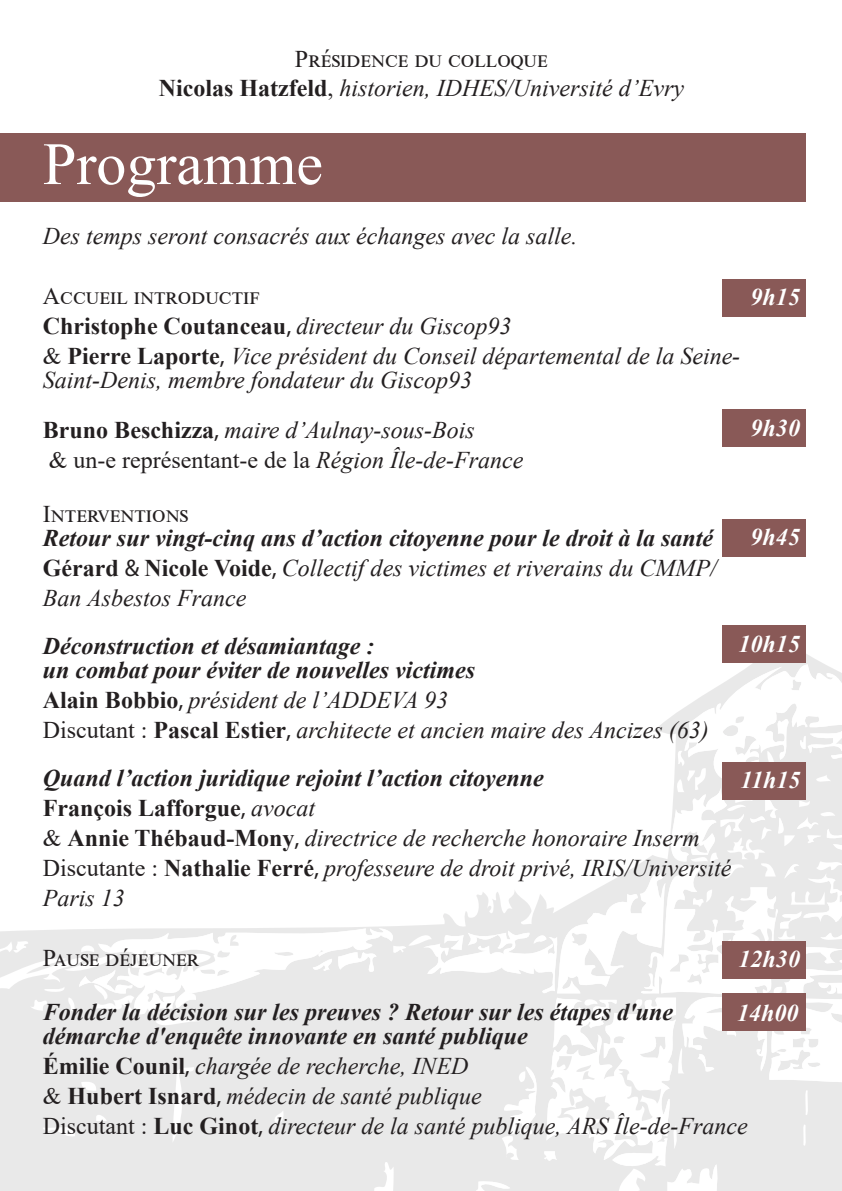
<style>
.page{position:relative;width:842px;height:1191px;background:#fff}
.page>*{position:absolute;margin:0;border:0;box-sizing:border-box;transform-origin:0 0}
.t1{font:60px "Times New Roman";color:#fff}
.t2{font:italic 24px/30px "Times New Roman";color:#231f20}
.t3{font:italic 700 24px/30px "Times New Roman";color:#231f20}
.t4{font:24px "Times New Roman";color:#231f20}
.t5{font:italic 700 24px "Times New Roman";color:#fff}
.s1{font-style:normal}
.s2{font-weight:700;font-style:normal}
.s3{font-family:"Myriad Pro";font-style:normal}
.s4{font-style:italic}
.s5{font-family:"Myriad Pro";font-weight:400;font-style:normal}
.s6{font-weight:400}
.s7{font-weight:700}
</style>
<div class="page">
<svg style="left:0;top:661px;width:842px;height:530px"></svg>
<div style="left:722px;top:279px;width:83px;height:37px;background:#895957"></div>
<div style="left:722px;top:409px;width:83px;height:38px;background:#895957"></div>
<div style="left:722px;top:520px;width:83px;height:37px;background:#895957"></div>
<div style="left:722px;top:625px;width:83px;height:37px;background:#895957"></div>
<div style="left:722px;top:762px;width:83px;height:37px;background:#895957"></div>
<div style="left:722px;top:941px;width:83px;height:38px;background:#895957"></div>
<div style="left:722px;top:993px;width:83px;height:38px;background:#895957"></div>
<div style="left:0;top:134px;width:805px;height:68px;background:#895957"></div>
<p class="t2" style="left:159px;top:44px;width:527px;line-height:28.8px;text-align:center"><span class="s1">PRÉSIDENCE DU COLLOQUE<br></span><span class="s2">Nicolas Hatzfeld</span><span class="s1">,</span> historien, IDHES/Université d’Evry</p>
<h1 class="t1" style="left:43px;top:122px;width:281px">Programme</h1>
<p class="t2" style="left:43px;top:220px;width:536px">Des temps seront consacrés aux échanges avec la salle.</p>
<p class="t2" style="left:43px;top:280px;width:699px"><span class="s1">ACCUEIL INTRODUCTIF<br></span><span class="s2">Christophe Coutanceau</span><span class="s3">,</span> directeur du Giscop93<br><span class="s1">&amp;</span> <span class="s2">Pierre Laporte</span><span class="s3">,</span> Vice président du Conseil départemental de la Seine-</p>
<p class="t2" style="left:43px;top:354px;width:433px;line-height:50px">Saint-Denis, membre fondateur du Giscop93<br><span class="s2">Bruno Beschizza</span><span class="s3">,</span> maire d’Aulnay-sous-Bois</p>
<p class="t4" style="left:49px;top:443px;width:476px">&amp; un-e représentant-e de la <span class="s4">Région Île-de-France</span></p>
<p class="t4" style="left:43px;top:497px;width:147px">INTERVENTIONS</p>
<p class="t3" style="left:43px;top:522px;width:675px">Retour sur vingt-cinq ans d’action citoyenne pour le droit à la santé<br><span class="s1">Gérard</span> <span class="s5">&amp;</span> <span class="s1">Nicole Voide</span><span class="s5">,</span> <span class="s6">Collectif des victimes et riverains du CMMP/<br>Ban Asbestos France</span></p>
<p class="t3" style="left:43px;top:633px;width:434px;line-height:24px">Déconstruction et désamiantage :<br>un combat pour éviter de nouvelles victimes</p>
<p class="t2" style="left:43px;top:684px;width:667px"><span class="s2">Alain Bobbio</span><span class="s3">,</span> président de l’ADDEVA 93<br><span class="s1">Discutant :</span> <span class="s2">Pascal Estier</span><span class="s3">,</span> architecte et ancien maire des Ancizes (63)</p>
<p class="t2" style="left:43px;top:762px;width:690px"><span class="s7">Quand l’action juridique rejoint l’action citoyenne<br></span><span class="s2">François Lafforgue</span><span class="s3">,</span> avocat<br><span class="s1">&amp;</span> <span class="s2">Annie Thébaud-Mony</span><span class="s3">,</span> directrice de recherche honoraire Inserm <span class="s1">Discutante :</span> <span class="s2">Nathalie Ferré</span><span class="s3">,</span> professeure de droit privé, IRIS/Université Paris 13</p>
<p class="t5" style="left:751px;top:280px;width:51px">9h15</p>
<p class="t5" style="left:751px;top:411px;width:51px">9h30</p>
<p class="t5" style="left:751px;top:520px;width:51px">9h45</p>
<p class="t5" style="left:739px;top:627px;width:63px">10h15</p>
<p class="t5" style="left:740px;top:762px;width:62px">11h15</p>
<p class="t4" style="left:43px;top:941px;width:158px">PAUSE DÉJEUNER</p>
<p class="t3" style="left:43px;top:999px;width:632px;line-height:24px">Fonder la décision sur les preuves ? Retour sur les étapes d'une démarche d'enquête innovante en santé publique</p>
<p class="t2" style="left:43px;top:1050px;width:706px"><span class="s2">Émilie Counil</span><span class="s3">,</span> chargée de recherche, INED<br><span class="s1">&amp;</span> <span class="s2">Hubert Isnard</span><span class="s3">,</span> médecin de santé publique<br><span class="s1">Discutant :</span> <span class="s2">Luc Ginot</span><span class="s3">,</span> directeur de la santé publique, ARS Île-de-France</p>
<p class="t5" style="left:739px;top:942px;width:63px">12h30</p>
<p class="t5" style="left:737px;top:996px;width:63px">14h00</p>
</div>
